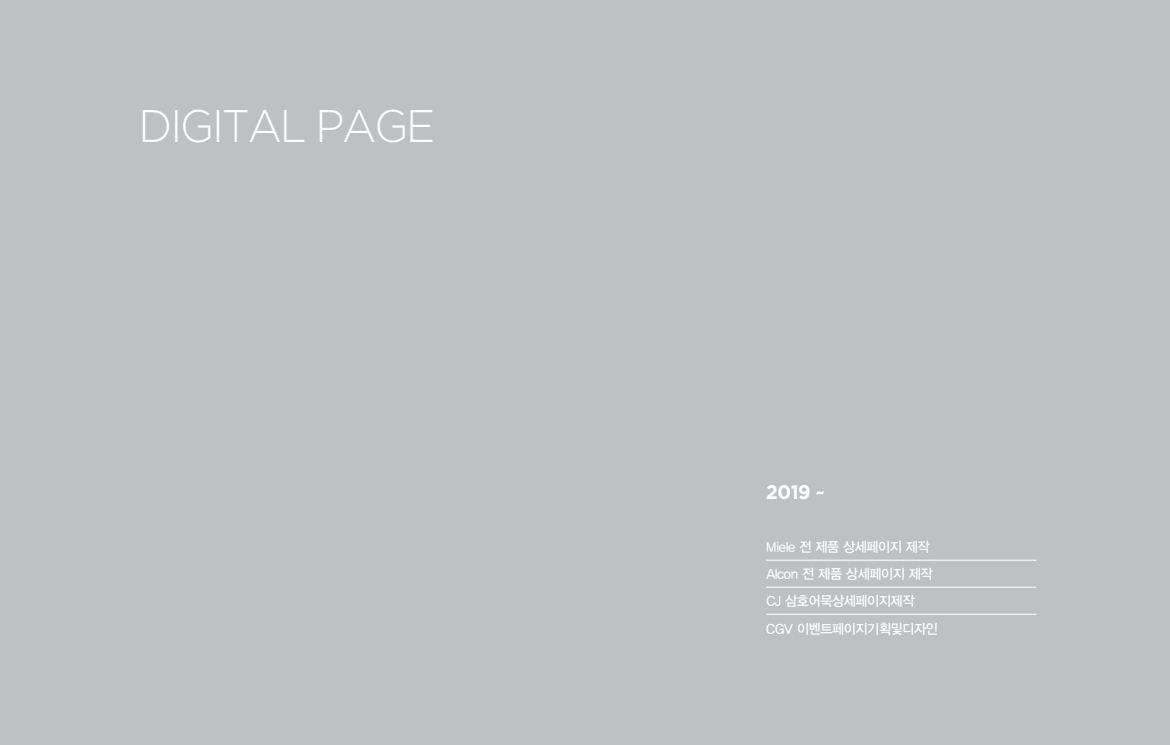
<style>
.page{position:relative;width:1170px;height:745px;background:#fff}
.page>*{position:absolute;margin:0;border:0;box-sizing:border-box;transform-origin:0 0}
.t1{font:300 45.62px "Gotham";letter-spacing:-.05em;color:#fff;scale:.95 1}
.t2{font:700 19.75px "Gotham";color:#fff;scale:.95 1}
.t3{font:13.75px/27.4px "YDVYGO Std 33";letter-spacing:-.025em;color:#fff;scale:.95 1}
</style>
<div class="page">
<div style="left:0;top:0;width:1169px;height:744px;background:#bec1c2"></div>
<hr style="left:766px;top:559px;width:270px;height:1px;background:#fff">
<hr style="left:766px;top:586px;width:270px;height:1px;background:#fff">
<hr style="left:766px;top:613px;width:270px;height:1px;background:#fff">
<h1 class="t1" style="left:139px;top:105px;width:314px">DIGITAL PAGE</h1>
<h2 class="t2" style="left:766px;top:483px;width:63px">2019 ~</h2>
<p class="t3" style="left:766px;top:533px;width:173px">Miele 전 제품 상세페이지 제작</p>
<p class="t3" style="left:766px;top:560px;width:176px">Alcon 전 제품 상세페이지 제작<br>CJ 삼호어묵상세페이지제작</p>
<p class="t3" style="left:766px;top:615px;width:182px">CGV 이벤트페이지기획및디자인</p>
</div>
